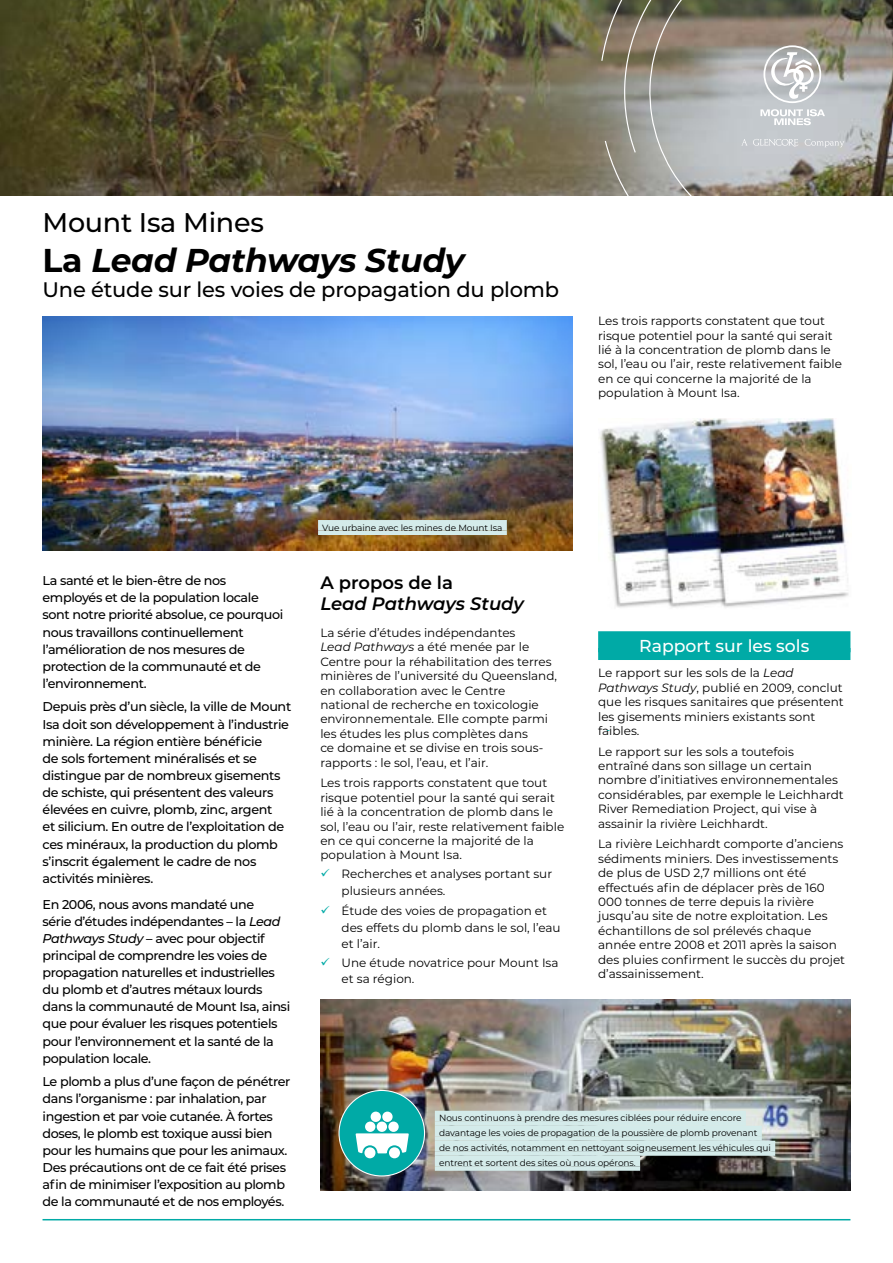
<style>
.page{position:relative;width:893px;height:1263px;background:#fff}
.page>*{position:absolute;margin:0;border:0;box-sizing:border-box;transform-origin:0 0}
.t1{font:italic 700 33px "Montserrat";letter-spacing:-.01em;color:#000}
.t2{font:500 27px "Montserrat";letter-spacing:-.01em;color:#000}
.t3{font:500 21px "Montserrat";letter-spacing:-.01em;color:#000}
.t4{font:italic 600 18px "Montserrat";color:#000}
.t5{font:600 18px "Montserrat";color:#000}
.t6{font:500 17.25px "Montserrat";color:#fff}
.t7{font:500 12.75px/17.1px "Montserrat";letter-spacing:-.03em;color:#000}
.t8{font:12px/14.4px "Montserrat";color:#000}
.t9{font:9px/15px "Montserrat";letter-spacing:-.01em;color:#000}
.s1{font-style:normal}
.s2{font-style:italic}
</style>
<div class="page">
<div style="left:598px;top:631px;width:252px;height:21px;background:#00aaa6"></div>
<div style="left:598px;top:648px;width:252px;height:12px;background:#00aaa6"></div>
<img style="left:0;top:0;width:600px;height:196px">
<svg style="left:600px;top:0;width:293px;height:196px;background:#97958c"></svg>
<img style="left:43px;top:317px;width:530px;height:234px">
<svg style="left:763px;top:45px;width:58px;height:58px"></svg>
<svg style="left:760px;top:109px;width:65px;height:16px"></svg>
<svg style="left:805px;top:139px;width:39px;height:8px"></svg>
<svg style="left:741px;top:139px;width:57px;height:8px"></svg>
<img style="left:599px;top:419px;width:250px;height:189px">
<img style="left:320px;top:999px;width:530px;height:192px">
<div style="left:339px;top:1090px;width:86px;height:86px;background:#00aaa6;border-radius:50%"></div>
<div style="left:435px;top:1111px;width:311px;height:10px;background:#d4ebea"></div>
<div style="left:435px;top:1121px;width:311px;height:5px;background:#d4ebea"></div>
<div style="left:435px;top:1126px;width:327px;height:10px;background:#d4ebea"></div>
<div style="left:435px;top:1136px;width:327px;height:5px;background:#d4ebea"></div>
<div style="left:435px;top:1141px;width:340px;height:10px;background:#d4ebea"></div>
<div style="left:435px;top:1151px;width:340px;height:5px;background:#d4ebea"></div>
<div style="left:435px;top:1156px;width:205px;height:10px;background:#d4ebea"></div>
<div style="left:435px;top:1166px;width:205px;height:5px;background:#d4ebea"></div>
<svg style="left:355px;top:1111px;width:54px;height:48px"></svg>
<hr style="left:43px;top:1219px;width:807px;height:1px;background:#00aaa6">
<div style="left:318px;top:520px;width:189px;height:10px;background:#d4ebea"></div>
<div style="left:318px;top:530px;width:189px;height:5px;background:#d4ebea"></div>
<h2 class="t2" style="left:43px;top:204px;width:223px">Mount Isa Mines</h2>
<h1 class="t1" style="left:43px;top:236px;width:424px"><span class="s1">La</span> Lead Pathways Study</h1>
<h3 class="t3" style="left:43px;top:275px;width:518px">Une étude sur les voies de propagation du plomb</h3>
<p class="t8" style="left:598px;top:313px;width:245px">Les trois rapports constatent que tout risque potentiel pour la santé qui serait lié à la concentration de plomb dans le sol, l’eau ou l’air, reste relativement faible en ce qui concerne la majorité de la population à Mount Isa.</p>
<p class="t9" style="left:322px;top:519px;width:182px">Vue urbaine avec les mines de Mount Isa</p>
<p class="t7" style="left:43px;top:571px;width:242px">La santé et le bien-être de nos employés et de la population locale sont notre priorité absolue, ce pourquoi nous travaillons continuellement l’amélioration de nos mesures de protection de la communauté et de l’environnement.</p>
<p class="t7" style="left:43px;top:698px;width:250px">Depuis près d’un siècle, la ville de Mount Isa doit son développement à l’industrie minière. La région entière bénéficie<br>de sols fortement minéralisés et se distingue par de nombreux gisements de schiste, qui présentent des valeurs élevées en cuivre, plomb, zinc, argent<br>et silicium. En outre de l’exploitation de ces minéraux, la production du plomb s’inscrit également le cadre de nos activités minières.</p>
<p class="t7" style="left:43px;top:895px;width:249px">En 2006, nous avons mandaté une<br>série d’études indépendantes – la <span class="s2">Lead Pathways Study</span> – avec pour objectif principal de comprendre les voies de propagation naturelles et industrielles du plomb et d’autres métaux lourds dans la communauté de Mount Isa, ainsi que pour évaluer les risques potentiels pour l’environnement et la santé de la population locale.</p>
<p class="t7" style="left:43px;top:1073px;width:249px">Le plomb a plus d’une façon de pénétrer dans l’organisme : par inhalation, par ingestion et par voie cutanée. À fortes doses, le plomb est toxique aussi bien pour les humains que pour les animaux.<br>Des précautions ont de ce fait été prises afin de minimiser l’exposition au plomb de la communauté et de nos employés.</p>
<h3 class="t5" style="left:320px;top:570px;width:134px">A propos de la</h3>
<h3 class="t4" style="left:320px;top:591px;width:205px">Lead Pathways Study</h3>
<p class="t8" style="left:320px;top:625px;width:238px">La série d’études indépendantes<br><span class="s2">Lead Pathways</span> a été menée par le Centre pour la réhabilitation des terres minières de l’université du Queensland, en collaboration avec le Centre national de recherche en toxicologie environnementale. Elle compte parmi les études les plus complètes dans<br>ce domaine et se divise en trois sous&shy;rapports : le sol, l’eau, et l’air.</p>
<p class="t8" style="left:320px;top:775px;width:245px">Les trois rapports constatent que tout risque potentiel pour la santé qui serait lié à la concentration de plomb dans le sol, l’eau ou l’air, reste relativement faible en ce qui concerne la majorité de la population à Mount Isa.</p>
<p class="t8" style="left:342px;top:865px;width:212px;line-height:16.5px">Recherches et analyses portant sur plusieurs années.</p>
<p class="t8" style="left:342px;top:902px;width:220px;line-height:16.5px">Étude des voies de propagation et des effets du plomb dans le sol, l’eau et l’air.</p>
<p class="t8" style="left:342px;top:954px;width:218px;line-height:16.5px">Une étude novatrice pour Mount Isa et sa région.</p>
<h3 class="t6" style="left:639px;top:634px;width:172px">Rapport sur les sols</h3>
<p class="t8" style="left:598px;top:665px;width:247px">Le rapport sur les sols de la <span class="s2">Lead<br>Pathways Study</span>, publié en 2009, conclut que les risques sanitaires que présentent les gisements miniers existants sont faibles.</p>
<p class="t8" style="left:598px;top:744px;width:247px">Le rapport sur les sols a toutefois entraîné dans son sillage un certain nombre d’initiatives environnementales considérables, par exemple le Leichhardt River Remediation Project, qui vise à assainir la rivière Leichhardt.</p>
<p class="t8" style="left:598px;top:836px;width:248px">La rivière Leichhardt comporte d’anciens sédiments miniers. Des investissements de plus de USD 2,7 millions ont été effectués afin de déplacer près de 160<br>000 tonnes de terre depuis la rivière jusqu’au site de notre exploitation. Les échantillons de sol prélevés chaque année entre 2008 et 2011 après la saison des pluies confirment le succès du projet d’assainissement.</p>
<p class="t9" style="left:439px;top:1110px;width:333px">Nous continuons à prendre des mesures ciblées pour réduire encore davantage les voies de propagation de la poussière de plomb provenant de nos activités, notamment en nettoyant soigneusement les véhicules qui entrent et sortent des sites où nous opérons.</p>
</div>
